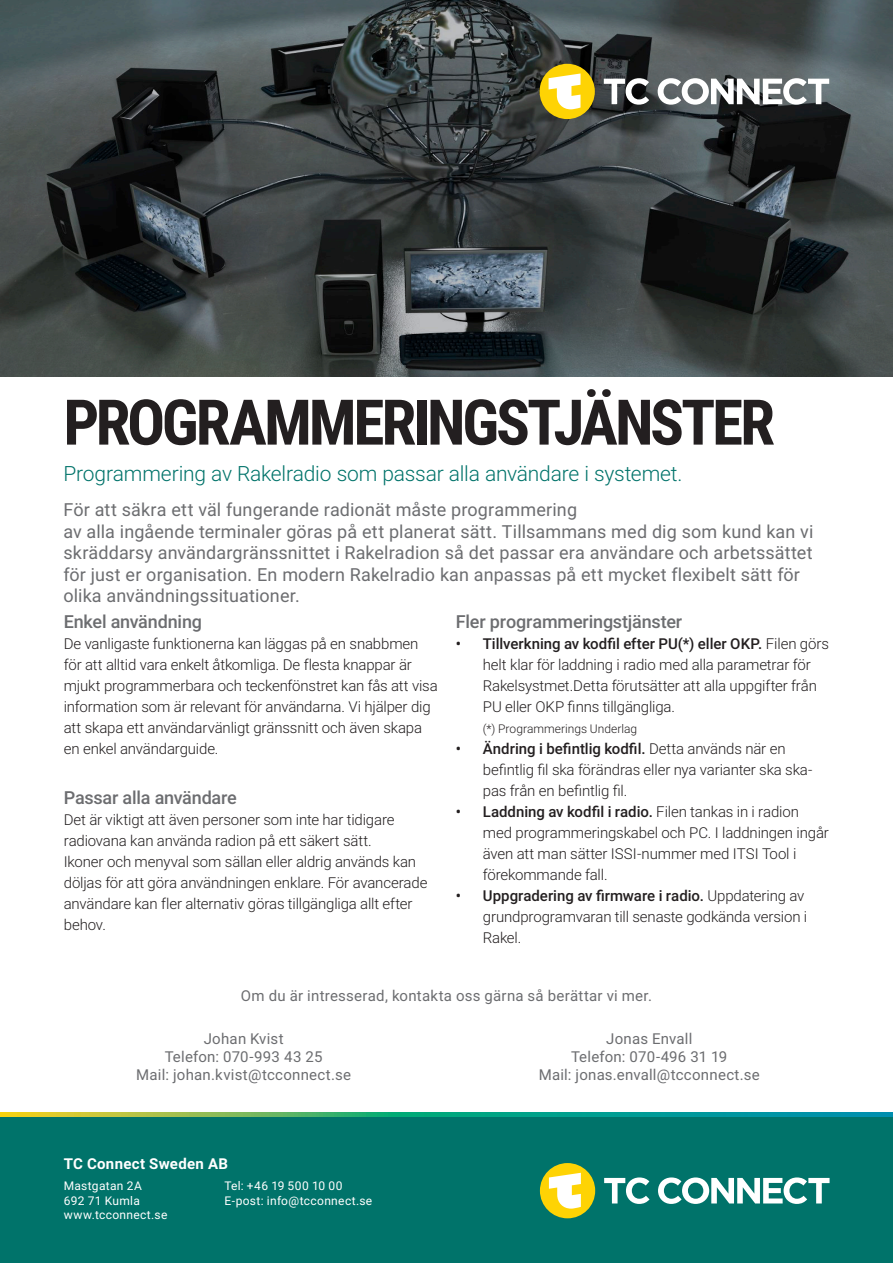
<style>
.page{position:relative;width:893px;height:1263px;background:#fff}
.page>*{position:absolute;margin:0;border:0;box-sizing:border-box;transform-origin:0 0}
.t1{font:700 63px "Roboto Condensed";letter-spacing:-.05em;color:#231f20}
.t2{font:300 21px "Roboto";letter-spacing:-.01em;color:#00736a}
.t3{font:300 21px "Roboto Condensed";letter-spacing:-.04em;color:#fff}
.t4{font:18px/21.6px "Roboto";letter-spacing:.01em;color:#6c6d70}
.t5{font:500 18px "Roboto";letter-spacing:-.01em;color:#6c6d70}
.t6{font:300 15px/21px "Roboto";letter-spacing:-.01em;color:#231f20}
.t7{font:15px/18px "Roboto";letter-spacing:.015em;color:#6c6d70;text-align:center}
.t8{font:700 15px "Roboto";letter-spacing:.025em;color:#fff}
.t9{font:12px/14.4px "Roboto";letter-spacing:.025em;color:#fff}
.t10{font:300 12px "Roboto";color:#231f20}
.s1{font-weight:500}
.s2{font-style:italic}
</style>
<div class="page">
<svg style="left:0;top:0;width:893px;height:377px;background:#3b4142"></svg>
<svg style="left:604px;top:78px;width:45px;height:27px"></svg>
<svg style="left:658px;top:78px;width:171px;height:27px"></svg>
<div style="left:540px;top:64px;width:55px;height:55px;background:#fed304;border-radius:50%"></div>
<svg style="left:549px;top:73px;width:31px;height:36px"></svg>
<div style="left:0;top:1117px;width:893px;height:146px;background:#00736a"></div>
<svg style="left:604px;top:1177px;width:45px;height:27px"></svg>
<svg style="left:658px;top:1177px;width:171px;height:27px"></svg>
<div style="left:540px;top:1163px;width:55px;height:55px;background:#fed304;border-radius:50%"></div>
<svg style="left:549px;top:1173px;width:32px;height:35px"></svg>
<svg style="left:0;top:1113px;width:893px;height:4px;background:#3eaa76"></svg>
<h1 class="t1" style="left:63px;top:378px;width:713px">PROGRAMMERINGSTJÄNSTER</h1>
<h2 class="t2" style="left:63px;top:458px;width:621px">Programmering av Rakelradio som passar alla användare i systemet.</h2>
<p class="t4" style="left:63px;top:498px;width:752px">För att säkra ett väl fungerande radionät måste programmering<br>av alla ingående terminaler göras på ett planerat sätt. Tillsammans med dig som kund kan vi skräddarsy användargränssnittet i Rakelradion så det passar era användare och arbetssättet för just er organisation. En modern Rakelradio kan anpassas på ett mycket flexibelt sätt för olika användningssituationer.</p>
<p class="t5" style="left:64px;top:609px;width:140px">Enkel användning</p>
<p class="t6" style="left:64px;top:632px;width:376px">De vanligaste funktionerna kan läggas på en snabbmen för att alltid vara enkelt åtkomliga. De flesta knappar är mjukt programmerbara och teckenfönstret kan fås att visa information som är relevant för användarna. Vi hjälper dig att skapa ett användarvänligt gränssnitt och även skapa en enkel användarguide.</p>
<p class="t5" style="left:64px;top:785px;width:175px">Passar alla användare</p>
<p class="t6" style="left:64px;top:809px;width:365px">Det är viktigt att även personer som inte har tidigare radiovana kan använda radion på ett säkert sätt.<br>Ikoner och menyval som sällan eller aldrig används kan döljas för att göra användningen enklare. För avancerade användare kan fler alternativ göras tillgängliga allt efter behov.</p>
<p class="t5" style="left:456px;top:609px;width:228px">Fler programmeringstjänster</p>
<p class="t6" style="left:483px;top:632px;width:348px;text-indent:-27px"><span class="s1">• Tillverkning av kodfil efter PU(*) eller OKP.</span> Filen görs helt klar för laddning i radio med alla parametrar för Rakelsystmet.Detta förutsätter att alla uppgifter från PU eller OKP finns tillgängliga.</p>
<p class="t10" style="left:483px;top:720px;width:156px">(*) Programmerings Underlag</p>
<p class="t6" style="left:483px;top:737px;width:331px;text-indent:-27px"><span class="s1">• Ändring i befintlig kodfil.</span> Detta används när en befintlig fil ska förändras eller nya varianter ska ska&shy;pas från en befintlig fil.</p>
<p class="t6" style="left:483px;top:800px;width:348px;text-indent:-27px"><span class="s1">• Laddning av kodfil i radio.</span> Filen tankas in i radion med programmeringskabel och PC. I laddningen ingår även att man sätter ISSI-nummer med ITSI Tool i förekommande fall.</p>
<p class="t6" style="left:483px;top:884px;width:326px;text-indent:-27px"><span class="s1">• Uppgradering av firmware i radio.</span> Uppdatering av grundprogramvaran till senaste godkända version i<br>Rakel.</p>
<p class="t7" style="left:241px;top:986px;width:413px">Om du är intresserad, kontakta oss gärna så berättar vi mer.</p>
<p class="t7" style="left:136px;top:1029px;width:216px">Johan Kvist<br>Telefon: 070-993 43 25<br>Mail: johan.kvist@tcconnect.se</p>
<p class="t7" style="left:539px;top:1029px;width:222px">Jonas Envall<br>Telefon: 070-496 31 19<br>Mail: jonas.envall@tcconnect.se</p>
<p class="t8" style="left:64px;top:1154px;width:166px">TC Connect Sweden AB</p>
<p class="t9" style="left:64px;top:1178px;width:105px">Mastgatan 2A<br>692 71 Kumla www.tcconnect.se</p>
<p class="t9" style="left:225px;top:1178px;width:149px">Tel: +46 19 500 10 00<br>E-post: info@tcconnect.se</p>
<h2 class="t3" style="left:64px;top:1155px;width:166px">SECURITY <span class="s2">IN MOTION</span></h2>
</div>
